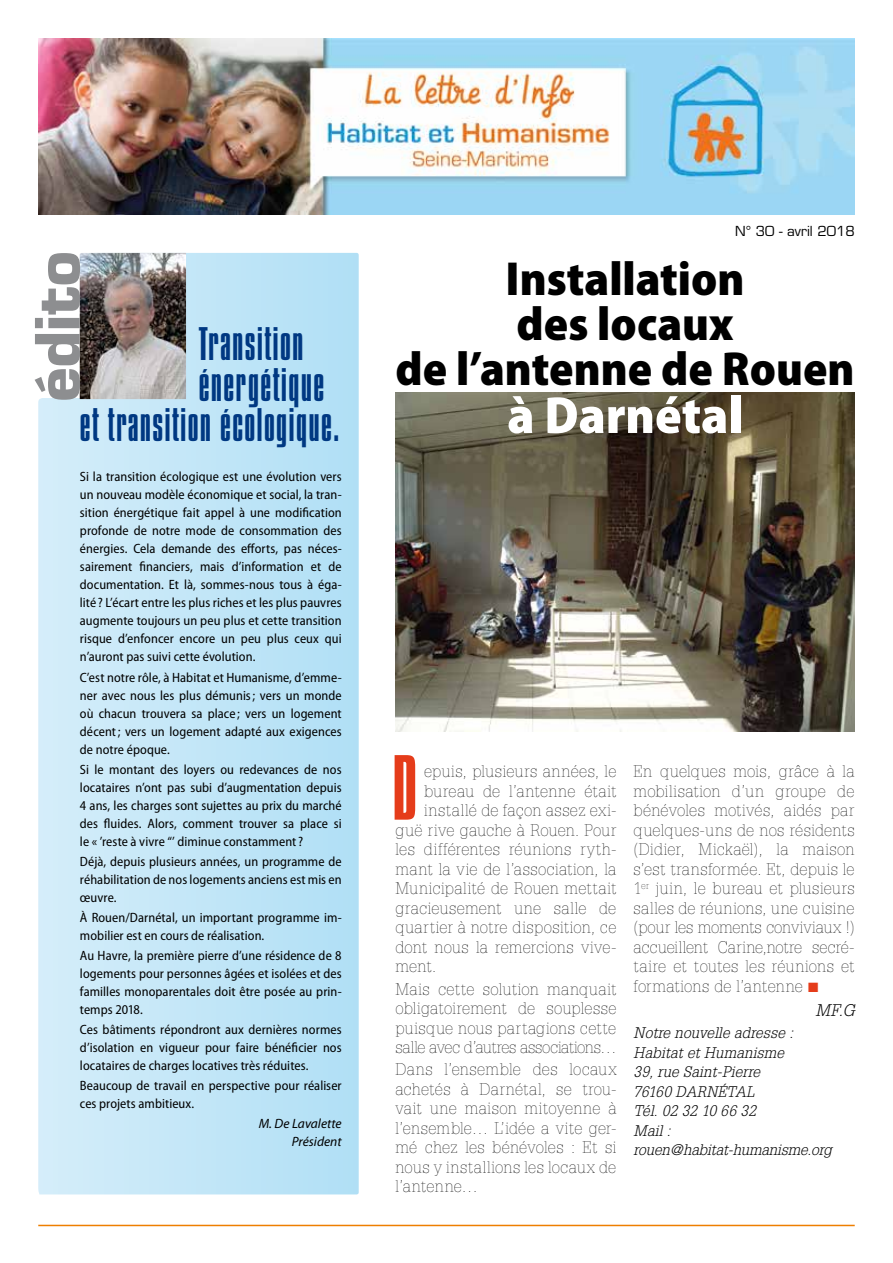
<style>
.page{position:relative;width:893px;height:1263px;background:#fff}
.page>*{position:absolute;margin:0;border:0;box-sizing:border-box;transform-origin:0 0}
.t1{font:300 79.5px "Compacta BT";color:#e53c1a}
.t2{font:700 59.7px "Eurostile";color:#8d8e90}
.t3{font:900 semi-condensed 52.5px "Myriad Pro";color:#fff}
.t4{font:900 semi-condensed 48px/45px "Myriad Pro";color:#000;text-align:center}
.t5{font:300 40.5px "Compacta BT";letter-spacing:.03em;color:#003882}
.t6{font:100 16.5px/19.5px "Glypha";letter-spacing:.005em;color:#000;text-align:justify}
.t7{font:italic 300 16.5px "Glypha";color:#000}
.t8{font:italic 300 15px/19.5px "Glypha";letter-spacing:.015em;color:#000}
.t9{font:semi-condensed 13.5px/18px "Myriad Pro";letter-spacing:.005em;color:#000;text-align:justify}
.t10{font:italic 13.5px/18px "Myriad Pro";color:#000;text-align:right}
.t11{font:13.5px "Eurostile";color:#000}
.s1{color:#e53c1a}
</style>
<div class="page">
<hr style="left:38px;top:1225px;width:817px;height:1px;background:#ee7f00">
<svg style="left:38px;top:253px;width:321px;height:941px;background:#c3e6f7"></svg>
<img style="left:80px;top:253px;width:106px;height:146px">
<img style="left:395px;top:392px;width:460px;height:339px">
<img style="left:38px;top:38px;width:817px;height:176px">
<h2 class="t2" style="left:21px;top:401px;width:152px;rotate:-90deg">édito</h2>
<h3 class="t5" style="left:199px;top:321px;width:106px">Transition</h3>
<h3 class="t5" style="left:199px;top:362px;width:127px">énergétique</h3>
<h3 class="t5" style="left:80px;top:402px;width:261px">et transition écologique.</h3>
<p class="t9" style="left:80px;top:468px;width:263px">Si la transition écologique est une évolution vers un nouveau modèle économique et social, la tran&shy;sition énergétique fait appel à une modification profonde de notre mode de consommation des énergies. Cela demande des efforts, pas néces&shy;sairement financiers, mais d’information et de documentation. Et là, sommes-nous tous à éga&shy;lité ? L’écart entre les plus riches et les plus pauvres augmente toujours un peu plus et cette transition risque d’enfoncer encore un peu plus ceux qui n’auront pas suivi cette évolution.</p>
<p class="t9" style="left:80px;top:668px;width:263px">C’est notre rôle, à Habitat et Humanisme, d’emme&shy;ner avec nous les plus démunis; vers un monde où chacun trouvera sa place ; vers un logement décent; vers un logement adapté aux exigences de notre époque.</p>
<p class="t9" style="left:80px;top:760px;width:263px">Si le montant des loyers ou redevances de nos locataires n’ont pas subi d’augmentation depuis 4 ans, les charges sont sujettes au prix du marché des fluides. Alors, comment trouver sa place si le « ’reste à vivre “’ diminue constamment?</p>
<p class="t9" style="left:80px;top:852px;width:263px">Déjà, depuis plusieurs années, un programme de réhabilitation de nos logements anciens est mis en œuvre.</p>
<p class="t9" style="left:80px;top:908px;width:263px">À Rouen/Darnétal, un important programme im&shy;mobilier est en cours de réalisation.</p>
<p class="t9" style="left:80px;top:946px;width:263px">Au Havre, la première pierre d’une résidence de 8 logements pour personnes âgées et isolées et des familles monoparentales doit être posée au prin&shy;temps 2018.</p>
<p class="t9" style="left:80px;top:1020px;width:263px">Ces bâtiments répondront aux dernières normes d’isolation en vigueur pour faire bénéficier nos locataires de charges locatives très réduites.</p>
<p class="t9" style="left:80px;top:1076px;width:263px">Beaucoup de travail en perspective pour réaliser ces projets ambitieux.</p>
<p class="t10" style="left:259px;top:1115px;width:84px">M. De Lavalette<br>Président</p>
<p class="t11" style="left:735px;top:223px;width:121px">N° 30 - avril 2018</p>
<h3 class="t4" style="left:396px;top:255px;width:460px">Installation<br>des locaux<br>de l’antenne de Rouen</h3>
<h3 class="t3" style="left:507px;top:381px;width:237px">à Darnétal</h3>
<h1 class="t1" style="left:392px;top:743px;width:27px">D</h1>
<p class="t6" style="left:424px;top:762px;width:194px">epuis, plusieurs années, le</p>
<p class="t6" style="left:424px;top:781px;width:194px">bureau de l’antenne était</p>
<p class="t6" style="left:424px;top:801px;width:194px">installé de façon assez exi-</p>
<p class="t6" style="left:395px;top:820px;width:223px">guë rive gauche à Rouen. Pour</p>
<p class="t6" style="left:395px;top:840px;width:223px">les différentes réunions ryth-</p>
<p class="t6" style="left:395px;top:859px;width:223px">mant la vie de l’association, la</p>
<p class="t6" style="left:395px;top:879px;width:223px">Municipalité de Rouen mettait</p>
<p class="t6" style="left:395px;top:898px;width:223px">gracieusement une salle de</p>
<p class="t6" style="left:395px;top:918px;width:223px">quartier à notre disposition, ce</p>
<p class="t6" style="left:395px;top:937px;width:223px">dont nous la remercions vive-</p>
<p class="t6" style="left:395px;top:957px;width:42px">ment.</p>
<p class="t6" style="left:395px;top:979px;width:223px">Mais cette solution manquait obligatoirement de souplesse puisque nous partagions cette salle avec d’autres associations…</p>
<p class="t6" style="left:395px;top:1060px;width:223px">Dans l’ensemble des locaux achetés à Darnétal, se trou&shy;vait une maison mitoyenne à l’ensemble… L’idée a vite ger&shy;mé chez les bénévoles : Et si nous y installions les locaux de l’antenne…</p>
<p class="t6" style="left:634px;top:762px;width:223px">En quelques mois, grâce à la mobilisation d’un groupe de bénévoles motivés, aidés par quelques-uns de nos résidents (Didier, Mickaël), la maison s’est transformée. Et, depuis le 1<sup>er</sup> juin, le bureau et plusieurs salles de réunions, une cuisine (pour les moments conviviaux !) accueillent Carine,notre secré&shy;taire et toutes les réunions et formations de l’antenne <span class="s1">■</span></p>
<p class="t7" style="left:815px;top:1001px;width:41px">MF.G</p>
<p class="t8" style="left:634px;top:1023px;width:200px">Notre nouvelle adresse :<br>Habitat et Humanisme<br>39, rue Saint-Pierre<br>76160 DARNÉTAL<br>Tél. 02 32 10 66 32<br>Mail : rouen@habitat-humanisme.org</p>
</div>
